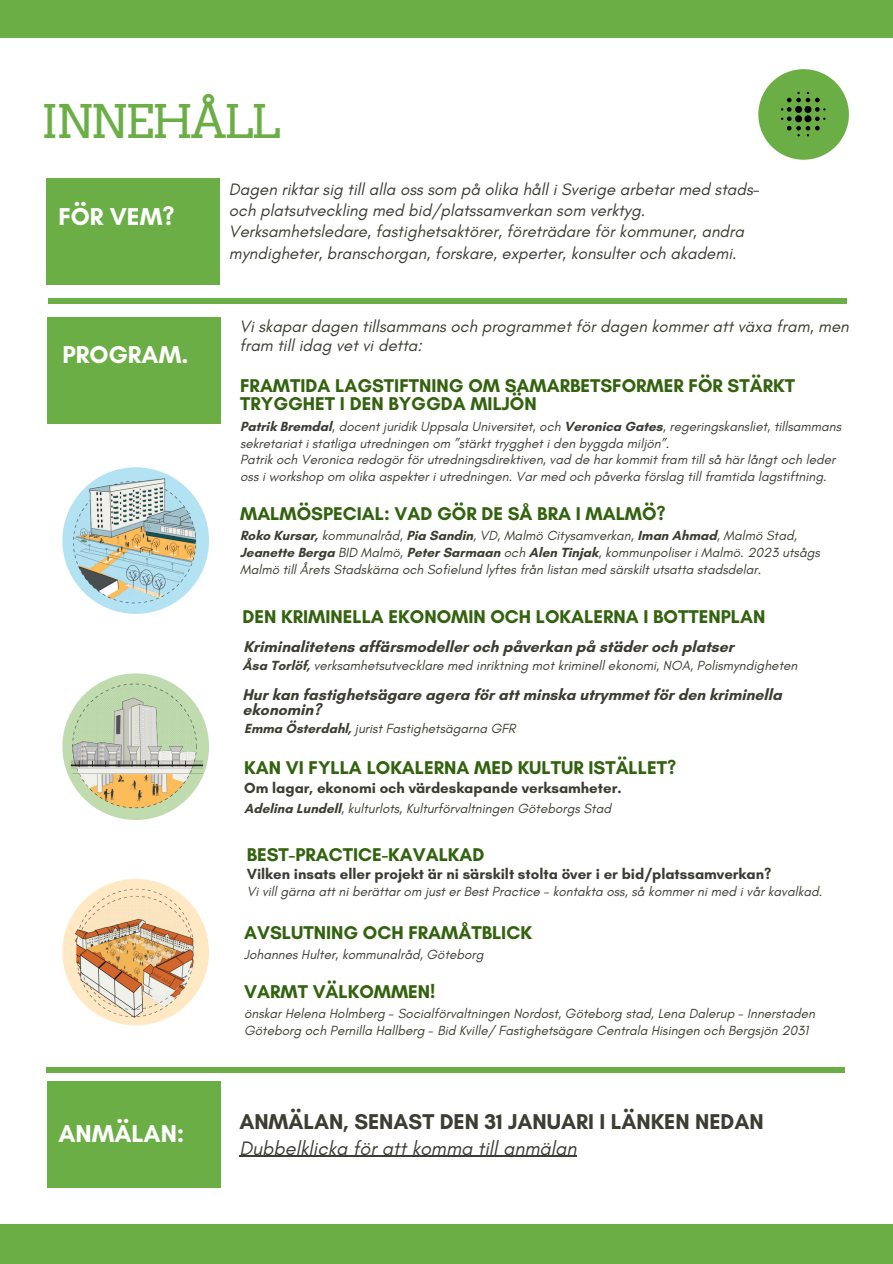
<style>
.page{position:relative;width:893px;height:1264px;background:#fff}
.page>*{position:absolute;margin:0;border:0;box-sizing:border-box;transform-origin:0 0}
.t1{font:46.35px "Arvo";letter-spacing:-.05em;color:#6cae46}
.t2{font:700 24.75px "Glacial Indifference";color:#fff}
.t3{font:700 21.75px "Glacial Indifference";color:#3d3d33}
.t4{font:italic 19.8px "Glacial Indifference";color:#3d3d33}
.t5{font:700 18.75px/18px "Glacial Indifference";color:#32620e}
.t6{font:italic 16.8px/21.3px "Glacial Indifference";color:#3d3d33}
.t7{font:700 15.75px/15.8px "Glacial Indifference";color:#3d3d33}
.t8{font:700 15px "Glacial Indifference";color:#3d3d33}
.t9{font:italic 13.5px/16.8px "Glacial Indifference";color:#3d3d33}
.s1{font-weight:700;font-style:normal}
</style>
<div class="page">
<div style="left:48px;top:298px;width:798px;height:5px;background:#6cae46"></div>
<div style="left:758px;top:69px;width:90px;height:90px;background:#6cae46;border-radius:50%"></div>
<svg style="left:781px;top:92px;width:44px;height:44px"></svg>
<div style="left:0;top:1224px;width:892px;height:39px;background:#6cae46"></div>
<div style="left:0;top:0;width:892px;height:38px;background:#6cae46"></div>
<div style="left:62px;top:467px;width:147px;height:146px;background:#b3e2f3;border-radius:50%"></div>
<img style="left:71px;top:476px;width:129px;height:132px">
<div style="left:46px;top:179px;width:174px;height:106px;background:#6cae46"></div>
<div style="left:48px;top:317px;width:173px;height:106px;background:#6cae46"></div>
<div style="left:48px;top:1081px;width:173px;height:106px;background:#6cae46"></div>
<div style="left:46px;top:1067px;width:799px;height:6px;background:#6cae46"></div>
<hr style="left:239px;top:1155px;width:337px;height:1px;background:#3d3d33">
<img style="left:64px;top:673px;width:141px;height:147px">
<svg style="left:62px;top:878px;width:147px;height:147px"></svg>
<img style="left:70px;top:882px;width:129px;height:139px">
<h1 class="t1" style="left:41px;top:93px;width:240px">INNEHÅLL</h1>
<h2 class="t2" style="left:58px;top:201px;width:118px">FÖR VEM?</h2>
<h2 class="t2" style="left:62px;top:340px;width:127px">PROGRAM.</h2>
<h2 class="t2" style="left:58px;top:1118px;width:128px">ANMÄLAN:</h2>
<p class="t6" style="left:229px;top:178px;width:532px">Dagen riktar sig till alla oss som på olika håll i Sverige arbetar med stads&shy;och platsutveckling med bid/platssamverkan som verktyg.<br>Verksamhetsledare, fastighetsaktörer, företrädare för kommuner, andra myndigheter, branschorgan, forskare, experter, konsulter och akademi.</p>
<p class="t6" style="left:239px;top:316px;width:611px;line-height:19.2px">Vi skapar dagen tillsammans och programmet för dagen kommer att växa fram, men fram till idag vet vi detta:</p>
<h3 class="t5" style="left:240px;top:376px;width:556px">FRAMTIDA LAGSTIFTNING OM SAMARBETSFORMER FÖR STÄRKT<br>TRYGGHET I DEN BYGGDA MILJÖN</h3>
<p class="t9" style="left:240px;top:417px;width:602px"><span class="s1">Patrik Bremdal</span>, docent juridik Uppsala Universitet, och <span class="s1">Veronica Gates</span>, regeringskansliet, tillsammans sekretariat i statliga utredningen om ”stärkt trygghet i den byggda miljön”.<br>Patrik och Veronica redogör för utredningsdirektiven, vad de har kommit fram till så här långt och leder oss i workshop om olika aspekter i utredningen. Var med och påverka förslag till framtida lagstiftning.</p>
<h3 class="t5" style="left:240px;top:504px;width:427px">MALMÖSPECIAL: VAD GÖR DE SÅ BRA I MALMÖ?</h3>
<p class="t9" style="left:240px;top:527px;width:581px"><span class="s1">Roko Kursar,</span> kommunalråd, <span class="s1">Pia Sandin</span>, VD, Malmö Citysamverkan, <span class="s1">Iman Ahmad</span>, Malmö Stad,<br><span class="s1">Jeanette Berga</span> BID Malmö, <span class="s1">Peter Sarmaan</span> och <span class="s1">Alen Tinjak</span>, kommunpoliser i Malmö. 2023 utsågs<br>Malmö till Årets Stadskärna och Sofielund lyftes från listan med särskilt utsatta stadsdelar.</p>
<h3 class="t5" style="left:242px;top:607px;width:524px">DEN KRIMINELLA EKONOMIN OCH LOKALERNA I BOTTENPLAN</h3>
<p class="t9" style="left:242px;top:656px;width:556px"><span class="s1">Åsa Torlöf,</span> verksamhetsutvecklare med inriktning mot kriminell ekonomi, NOA, Polismyndigheten</p>
<p class="t7" style="left:243px;top:638px;width:492px">Kriminalitetens affärsmodeller och påverkan på städer och platser</p>
<p class="t7" style="left:242px;top:686px;width:541px">Hur kan fastighetsägare agera för att minska utrymmet för den kriminella ekonomin?</p>
<p class="t9" style="left:244px;top:719px;width:273px"><span class="s1">Emma Österdahl,</span> jurist Fastighetsägarna GFR</p>
<h3 class="t5" style="left:244px;top:758px;width:433px">KAN VI FYLLA LOKALERNA MED KULTUR ISTÄLLET?</h3>
<p class="t8" style="left:244px;top:779px;width:379px">Om lagar, ekonomi och värdeskapande verksamheter.</p>
<p class="t9" style="left:244px;top:800px;width:368px"><span class="s1">Adelina Lundell</span>, kulturlots, Kulturförvaltningen Göteborgs Stad</p>
<h3 class="t5" style="left:247px;top:845px;width:239px">BEST-PRACTICE-KAVALKAD</h3>
<p class="t8" style="left:247px;top:864px;width:526px">Vilken insats eller projekt är ni särskilt stolta över i er bid/platssamverkan?</p>
<p class="t9" style="left:247px;top:883px;width:577px">Vi vill gärna att ni berättar om just er Best Practice - kontakta oss, så kommer ni med i vår kavalkad.</p>
<h3 class="t5" style="left:244px;top:923px;width:289px">AVSLUTNING OCH FRAMÅTBLICK</h3>
<p class="t9" style="left:244px;top:945px;width:241px">Johannes Hulter, kommunalråd, Göteborg</p>
<h3 class="t5" style="left:244px;top:981px;width:193px">VARMT VÄLKOMMEN!</h3>
<p class="t9" style="left:244px;top:1004px;width:572px">önskar Helena Holmberg - Socialförvaltningen Nordost, Göteborg stad, Lena Dalerup - Innerstaden<br>Göteborg och Pernilla Hallberg - Bid Kville/ Fastighetsägare Centrala Hisingen och Bergsjön 2031</p>
<h3 class="t3" style="left:239px;top:1107px;width:526px">ANMÄLAN, SENAST DEN 31 JANUARI I LÄNKEN NEDAN</h3>
<h3 class="t4" style="left:239px;top:1135px;width:339px">Dubbelklicka för att komma till anmälan</h3>
</div>
